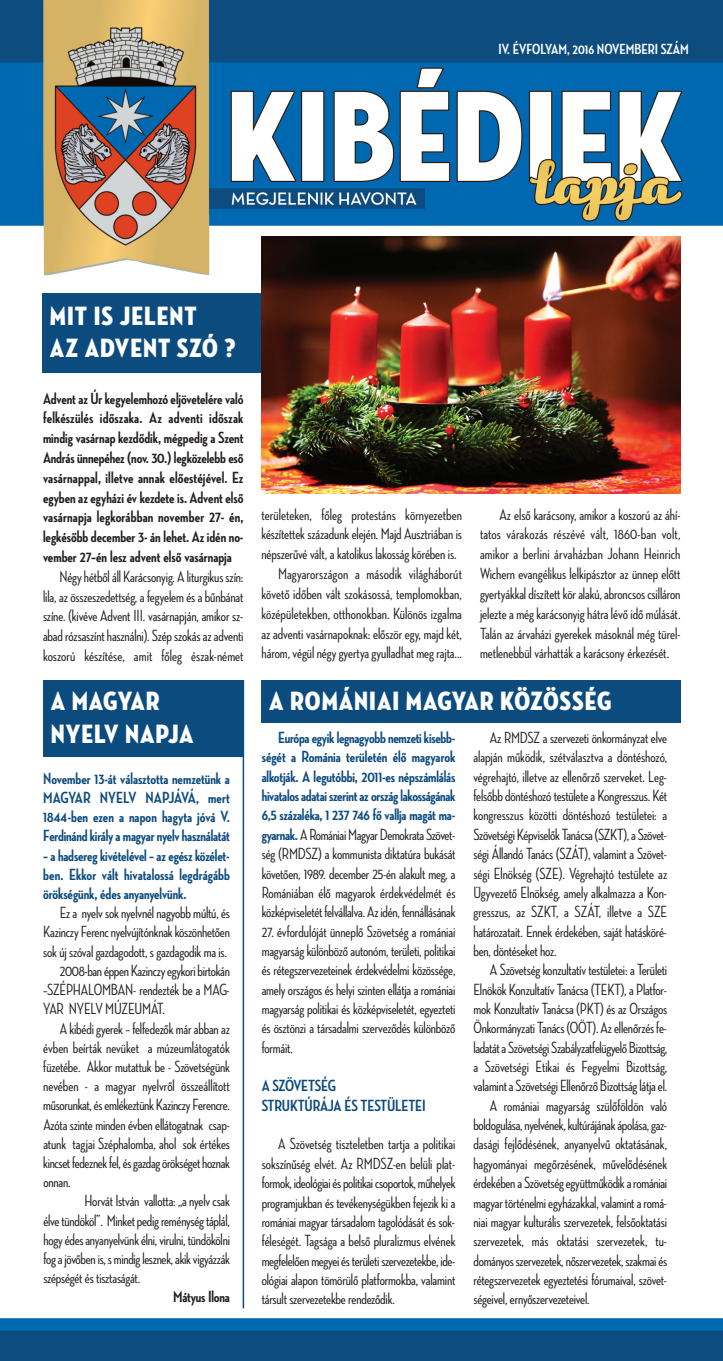
<style>
.page{position:relative;width:723px;height:1361px;background:#fff}
.page>*{position:absolute;margin:0;border:0;box-sizing:border-box;transform-origin:0 0}
.t1{font:27px/32.4px "Neutraface Condensed Titling";letter-spacing:.035em;color:#fff}
.t2{font:500 16.5px/19.4px "Neutraface Condensed";letter-spacing:-.01em;color:#231f20;text-align:justify}
.t3{font:700 16.5px/19.4px "Neutraface Condensed";letter-spacing:-.01em;color:#0c4b7e;text-align:justify}
.t4{font:700 16.5px/19.8px "Neutraface Condensed";color:#231f20;text-align:justify}
.t5{font:500 16.5px "Neutraface Condensed";letter-spacing:.01em;color:#231f20}
.t6{font:700 15px "Neutraface Condensed";color:#fff}
.s1{font-weight:500;color:#231f20}
</style>
<div class="page">
<div style="left:42px;top:293px;width:261px;height:80px;background:#0c4b7e"></div>
<img style="left:0;top:0;width:723px;height:225px">
<img style="left:43px;top:0;width:166px;height:275px">
<img style="left:0;top:1318px;width:723px;height:43px">
<img style="left:261px;top:236px;width:419px;height:258px">
<div style="left:43px;top:680px;width:200px;height:77px;background:#0c4b7e"></div>
<div style="left:262px;top:680px;width:419px;height:43px;background:#0c4b7e"></div>
<hr style="left:243px;top:680px;width:1px;height:628px;background:#0c4b7e">
<p class="t6" style="left:498px;top:40px;width:192px">IV. ÉVFOLYAM, 2016 NOVEMBERI SZÁM</p>
<h1 class="t1" style="left:50px;top:300px;width:187px">MIT IS JELENT<br>AZ ADVENT SZÓ ?</h1>
<p class="t4" style="left:43px;top:388px;width:202px">Adventaz Úrkegyelemhozóeljövetelérevaló felkészülés időszaka. Az adventi időszak mindig vasárnap kezdődik, mégpedig a Szent Andrásünnepéhez (nov.30.) legközelebbeső vasárnappal, illetve annak előestéjével. Ez egybenazegyháziévkezdeteis. Adventelső vasárnapja legkorábban november 27- én, legkésőbbdecember3- ánlehet. Az idénno&shy;vember 27–én lesz advent első vasárnapja</p>
<p class="t2" style="left:43px;top:566px;width:202px;line-height:19.8px;text-indent:17px">Négyhétbőláll Karácsonyig. A liturgikus szín: lila, azösszeszedettség, a fegyelem és abűnbánat színe. (kivéve Advent III. vasárnapján, amikor sz&shy;abadrózsaszínthasználni).Szépszokásazadventi koszorú készítése, amit főleg észak-német</p>
<p class="t2" style="left:261px;top:504px;width:202px">területeken, főleg protestáns környezetben</p>
<p class="t2" style="left:261px;top:524px;width:202px">készítettek századunkelején. Majd Ausztriábanis</p>
<p class="t2" style="left:261px;top:544px;width:197px">népszerűvé vált, a katolikus lakosság körében is.</p>
<p class="t5" style="left:278px;top:564px;width:185px">Magyarországon a második világháborút</p>
<p class="t2" style="left:261px;top:583px;width:202px">követő időben vált szokásossá, templomokban,</p>
<p class="t2" style="left:261px;top:603px;width:202px">középületekben, otthonokban. Különös izgalma</p>
<p class="t2" style="left:261px;top:623px;width:202px">az adventi vasárnapoknak: először egy, majd két,</p>
<p class="t2" style="left:261px;top:643px;width:202px">három,végülnégygyertyagyulladhat megrajta...</p>
<p class="t2" style="left:480px;top:504px;width:202px;line-height:19.8px;text-indent:20px">Az első karácsony, amikor a koszorú az áhí&shy;tatos várakozás részévé vált, 1860-ban volt, amikor a berlini árvaházban Johann Heinrich Wichern evangélikus lelkipásztor az ünnep előtt gyertyákkaldíszítettköralakú,abroncsos csilláron jelezte a még karácsonyighátra lévőidő múlását.<br>Talán az árvaházi gyerekek másoknál még türel&shy;metlenebbül várhatták a karácsony érkezését.</p>
<h1 class="t1" style="left:51px;top:685px;width:144px">A MAGYAR<br>NYELV NAPJA</h1>
<h1 class="t1" style="left:269px;top:685px;width:344px">A ROMÁNIAI MAGYAR KÖZÖSSÉG</h1>
<p class="t2" style="left:473px;top:728px;width:195px;text-indent:17px">Az RMDSZ a szervezeti önkormányzat elve alapján működik, szétválasztva a döntéshozó, végrehajtó, illetve az ellenőrző szerveket. Leg&shy;felsőbbdöntéshozótestületea Kongresszus. Két kongresszus közötti döntéshozó testületei: a Szövetségi KépviselőkTanácsa(SZKT),aSzövet&shy;ségi Állandó Tanács (SZÁT), valamint a Szövet&shy;ségi Elnökség (SZE). Végrehajtó testülete az Ügyvezető Elnökség, amely alkalmazza a Kon&shy;gresszus, az SZKT, a SZÁT, illetve a SZE határozatait. Ennek érdekében, saját hatásköré&shy;ben, döntéseket hoz.</p>
<p class="t2" style="left:490px;top:960px;width:179px">A Szövetség konzultatív testületei: a Területi</p>
<p class="t2" style="left:473px;top:979px;width:195px">Elnökök Konzultatív Tanácsa (TEKT), a Platfor-</p>
<p class="t2" style="left:473px;top:998px;width:195px">mok Konzultatív Tanácsa (PKT) és az Országos</p>
<p class="t2" style="left:473px;top:1018px;width:195px">ÖnkormányzatiTanács (OÖT). Azellenőrzés fe-</p>
<p class="t2" style="left:473px;top:1037px;width:195px">ladatátaSzövetségiSzabályzatfelügyelő Bizottság,</p>
<p class="t2" style="left:473px;top:1057px;width:195px">a Szövetségi Etikai és Fegyelmi Bizottság,</p>
<p class="t2" style="left:473px;top:1076px;width:195px">valamintaSzövetségi Ellenőrző Bizottságlátjael.</p>
<p class="t2" style="left:490px;top:1095px;width:179px">A romániai magyarság szülőföldön való</p>
<p class="t2" style="left:473px;top:1115px;width:195px">boldogulása,nyelvének,kultúrájánakápolása,gaz-</p>
<p class="t2" style="left:473px;top:1134px;width:195px">dasági fejlődésének, anyanyelvű oktatásának,</p>
<p class="t2" style="left:473px;top:1153px;width:195px">hagyományai megőrzésének, művelődésének</p>
<p class="t2" style="left:473px;top:1173px;width:195px">érdekébenaSzövetségegyüttműködikaromániai</p>
<p class="t2" style="left:473px;top:1192px;width:195px">magyar történelmiegyházakkal,valamintaromá-</p>
<p class="t2" style="left:473px;top:1211px;width:195px">niai magyar kulturális szervezetek, felsőoktatási</p>
<p class="t2" style="left:473px;top:1231px;width:195px">szervezetek, más oktatási szervezetek, tu-</p>
<p class="t2" style="left:473px;top:1250px;width:195px">dományosszervezetek,nőszervezetek,szakmaiés</p>
<p class="t2" style="left:473px;top:1269px;width:195px">rétegszervezetek egyeztetési fórumaival, szövet-</p>
<p class="t2" style="left:473px;top:1289px;width:118px">ségeivel, ernyőszervezeteivel.</p>
<p class="t3" style="left:262px;top:728px;width:195px;text-indent:17px">Európaegyiklegnagyobbnemzetikisebb&shy;ségét a Románia területén élő magyarok alkotják. A legutóbbi, 2011-es népszámlálás hivatalosadataiszerintazországlakosságának 6,5 százaléka, 1 237 746 fő vallja magát ma&shy;gyarnak. <span class="s1">A RomániaiMagyarDemokrataSzövet&shy;ség (RMDSZ) a kommunista diktatúra bukását követően, 1989. december 25-én alakult meg, a Romániában élő magyarok érdekvédelmét és közképviseletét felvállalva. Azidén, fennállásának</span></p>
<p class="t2" style="left:262px;top:921px;width:195px">27. évfordulóját ünneplő Szövetség a romániai magyarság különböző autonóm, területi, politikai és rétegszervezeteinek érdekvédelmi közössége, amely országos és helyi szinten ellátja a romániai magyarság politikai és közképviseletét, egyezteti és ösztönzi a társadalmi szerveződés különböző formáit.</p>
<p class="t3" style="left:262px;top:1076px;width:165px">A SZÖVETSÉG<br>STRUKTÚRÁJA ÉS TESTÜLETEI</p>
<p class="t2" style="left:262px;top:1134px;width:195px;text-indent:17px">A Szövetség tiszteletben tartja a politikai sokszínűség elvét. Az RMDSZ-en belüli plat&shy;formok, ideológiaiéspolitikaicsoportok,műhelyek programjukban és tevékenységükben fejezik ki a romániai magyar társadalom tagolódását és sok&shy;féleségét. Tagsága a belső pluralizmus elvének megfelelőenmegyeiésterületiszervezetekbe, ide&shy;ológiai alapon tömörülő platformokba, valamint társult szervezetekbe rendeződik.</p>
<p class="t3" style="left:43px;top:768px;width:188px">November 13-át választotta nemzetünk a MAGYAR NYELV NAPJÁVÁ, mert 1844-ben ezen a napon hagyta jóvá V.<br>Ferdinándkirálya magyarnyelvhasználatát –ahadseregkivételével–azegészközélet&shy;ben. Ekkor vált hivatalossá legdrágább örökségünk, édes anyanyelvünk.</p>
<p class="t2" style="left:60px;top:903px;width:172px">Eza nyelvsoknyelvnélnagyobb múltú,és</p>
<p class="t2" style="left:43px;top:922px;width:188px">KazinczyFerencnyelvújítónknakköszönhetően</p>
<p class="t2" style="left:43px;top:941px;width:185px">sok új szóval gazdagodott, s gazdagodik ma is.</p>
<p class="t2" style="left:60px;top:960px;width:172px">2008-banéppen Kazinczyegykoribirtokán</p>
<p class="t2" style="left:43px;top:980px;width:188px">–SZÉPHALOMBAN- rendezték be a MAG-</p>
<p class="t2" style="left:43px;top:999px;width:123px">YAR NYELV MÚZEUMÁT.</p>
<p class="t2" style="left:60px;top:1018px;width:172px">A kibédigyerek– felfedezők már abbanaz</p>
<p class="t2" style="left:43px;top:1037px;width:188px">évben beírták nevüket a múzeumlátogatók</p>
<p class="t2" style="left:43px;top:1056px;width:188px">füzetébe. Akkor mutattuk be - Szövetségünk</p>
<p class="t2" style="left:43px;top:1076px;width:188px">nevében - a magyar nyelvről összeállított</p>
<p class="t2" style="left:43px;top:1095px;width:188px">műsorunkat,ésemlékeztünk KazinczyFerencre.</p>
<p class="t2" style="left:43px;top:1114px;width:188px">Azóta szinte minden évben ellátogatnak csap-</p>
<p class="t2" style="left:43px;top:1133px;width:188px">atunk tagjai Széphalomba, ahol sok értékes</p>
<p class="t2" style="left:43px;top:1152px;width:188px">kincset fedeznekfel,ésgazdagörökségethoznak</p>
<p class="t2" style="left:43px;top:1172px;width:29px">onnan.</p>
<p class="t2" style="left:84px;top:1191px;width:147px">Horvát István vallotta: „anyelvcsak</p>
<p class="t2" style="left:43px;top:1210px;width:188px">élvetündököl”. Minketpedigreménységtáplál,</p>
<p class="t2" style="left:43px;top:1229px;width:188px">hogyédesanyanyelvünkélni,virulni, tündökölni</p>
<p class="t2" style="left:43px;top:1248px;width:188px">fogajövőbenis,smindiglesznek,akikvigyázzák</p>
<p class="t2" style="left:43px;top:1268px;width:98px">szépségét és tisztaságát.</p>
<p class="t4" style="left:173px;top:1287px;width:58px">Mátyus Ilona</p>
</div>
